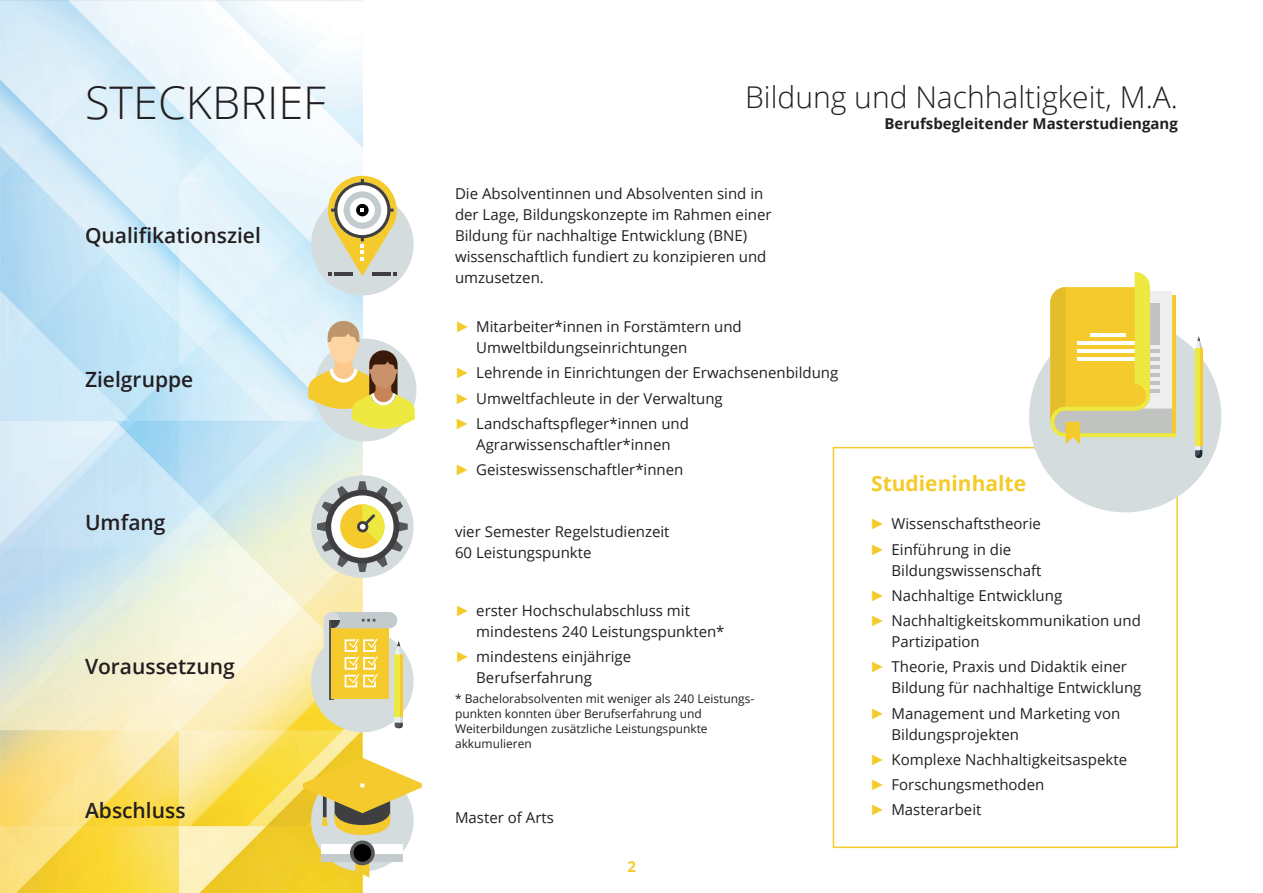
<style>
.page{position:relative;width:1263px;height:893px;background:#fff}
.page>*{position:absolute;margin:0;border:0;box-sizing:border-box;transform-origin:0 0}
.t1{font:300 45px "Open Sans";color:#231f20}
.t2{font:300 30px "Open Sans";color:#231f20}
.t3{font:600 21px "Open Sans";color:#231f20}
.t4{font:700 21px "Open Sans";color:#f4cb2a}
.t5{font:15px/25.2px "Open Sans";color:#231f20}
.t6{font:700 15px "Open Sans";color:#231f20}
.t7{font:700 15px "Open Sans";color:#f4cb2a}
.t8{font:12px/15px "Open Sans";color:#231f20}
.s1{font-family:"Arial";color:#f4cb2a}
</style>
<div class="page">
<div style="left:833px;top:447px;width:345px;height:401px;background:#fff;border:2px solid #f4cb2a"></div>
<img style="left:0;top:0;width:362px;height:893px">
<div style="left:311px;top:193px;width:103px;height:102px;background:#d4dcde;border-radius:50%"></div>
<svg style="left:328px;top:176px;width:69px;height:100px"></svg>
<div style="left:314px;top:339px;width:102px;height:102px;background:#d4dcde;border-radius:50%"></div>
<svg style="left:308px;top:321px;width:107px;height:108px"></svg>
<div style="left:311px;top:475px;width:103px;height:103px;background:#d4dcde;border-radius:50%"></div>
<svg style="left:322px;top:486px;width:29px;height:26px"></svg>
<svg style="left:317px;top:522px;width:8px;height:10px"></svg>
<svg style="left:322px;top:541px;width:29px;height:26px"></svg>
<div style="left:325px;top:490px;width:74px;height:73px;background:#3f3f41;border-radius:50%"></div>
<div style="left:331px;top:495px;width:63px;height:63px;background:#fff;border-radius:50%"></div>
<div style="left:340px;top:504px;width:45px;height:45px;background:#f5ca2c;border-radius:50%"></div>
<svg style="left:357px;top:481px;width:51px;height:91px"></svg>
<div style="left:311px;top:630px;width:103px;height:102px;background:#d4dcde;border-radius:50%"></div>
<hr style="left:400px;top:654px;width:3px;height:63px;background:#f5ca2c">
<div style="left:395px;top:654px;width:5px;height:63px;background:#ede941"></div>
<svg style="left:395px;top:717px;width:8px;height:11px"></svg>
<svg style="left:329px;top:687px;width:3px;height:12px"></svg>
<div style="left:332px;top:628px;width:57px;height:71px;background:#f5ca2c"></div>
<svg style="left:324px;top:612px;width:79px;height:75px"></svg>
<div style="left:311px;top:769px;width:103px;height:102px;background:#d4dcde;border-radius:50%"></div>
<svg style="left:303px;top:758px;width:119px;height:77px"></svg>
<div style="left:322px;top:844px;width:81px;height:18px;background:#fff"></div>
<div style="left:322px;top:855px;width:81px;height:7px;background:#c3cbce"></div>
<svg style="left:355px;top:863px;width:14px;height:15px"></svg>
<div style="left:350px;top:840px;width:25px;height:25px;background:#555658;border-radius:50%"></div>
<div style="left:353px;top:844px;width:18px;height:18px;background:#000001;border-radius:50%"></div>
<div style="left:1029px;top:320px;width:192px;height:192px;background:#d4dcde;border-radius:50%"></div>
<svg style="left:1050px;top:272px;width:126px;height:172px;background:#ead677"></svg>
<div style="left:1195px;top:348px;width:7px;height:98px;background:#ede941"></div>
<hr style="left:1200px;top:348px;width:2px;height:98px;background:#f5ca2c">
<svg style="left:1195px;top:336px;width:7px;height:12px"></svg>
<svg style="left:1195px;top:446px;width:7px;height:12px"></svg>
<h1 class="t1" style="left:85px;top:72px;width:242px">STECKBRIEF</h1>
<h3 class="t3" style="left:85px;top:221px;width:177px">Qualifikationsziel</h3>
<h3 class="t3" style="left:85px;top:365px;width:110px">Zielgruppe</h3>
<h3 class="t3" style="left:85px;top:508px;width:82px">Umfang</h3>
<h3 class="t3" style="left:85px;top:652px;width:151px">Voraussetzung</h3>
<h3 class="t3" style="left:85px;top:796px;width:102px">Abschluss</h3>
<h2 class="t2" style="left:745px;top:77px;width:434px">Bildung und Nachhaltigkeit, M.A.</h2>
<p class="t6" style="left:884px;top:113px;width:295px">Berufsbegleitender Masterstudiengang</p>
<p class="t5" style="left:455px;top:183px;width:318px;line-height:21px">Die Absolventinnen und Absolventen sind in der Lage, Bildungskonzepte im Rahmen einer Bildung für nachhaltige Entwicklung (BNE) wissenschaftlich fundiert zu konzipieren und umzusetzen.</p>
<p class="t5" style="left:476px;top:316px;width:267px;line-height:21px;text-indent:-21px"><span class="s1">►</span> Mitarbeiter*innen in Forstämtern und<br>Umweltbildungseinrichtungen</p>
<p class="t5" style="left:455px;top:360px;width:385px"><span class="s1">►</span> Lehrende in Einrichtungen der Erwachsenenbildung <span class="s1">►</span> Umweltfachleute in der Verwaltung<br><span class="s1">►</span> Landschaftspfleger*innen und</p>
<p class="t5" style="left:455px;top:431px;width:230px;text-align:center">Agrarwissenschaftler*innen<br><span class="s1">►</span> Geisteswissenschaftler*innen</p>
<p class="t5" style="left:455px;top:521px;width:216px;line-height:21px">vier Semester Regelstudienzeit<br>60 Leistungspunkte</p>
<p class="t5" style="left:476px;top:600px;width:250px;line-height:21px;text-indent:-21px"><span class="s1">►</span> erster Hochschulabschluss mit mindestens 240 Leistungspunkten*</p>
<p class="t5" style="left:476px;top:646px;width:157px;line-height:21px;text-indent:-21px"><span class="s1">►</span> mindestens einjährige<br>Berufserfahrung</p>
<p class="t8" style="left:455px;top:690px;width:301px">* Bachelorabsolventen mit weniger als 240 Leistungs&shy;punkten konnten über Berufserfahrung und Weiterbildungen zusätzliche Leistungspunkte akkumulieren</p>
<p class="t5" style="left:455px;top:804px;width:100px">Master of Arts</p>
<p class="t7" style="left:627px;top:856px;width:10px">2</p>
<h3 class="t4" style="left:871px;top:468px;width:157px">Studieninhalte</h3>
<p class="t5" style="left:870px;top:511px;width:172px"><span class="s1">►</span> Wissenschaftstheorie <span class="s1">►</span> Einführung in die</p>
<p class="t5" style="left:870px;top:557px;width:272px;text-indent:21px">Bildungswissenschaft<br><span class="s1">►</span> Nachhaltige Entwicklung<br><span class="s1">►</span> Nachhaltigkeitskommunikation und</p>
<p class="t5" style="left:870px;top:629px;width:258px;text-indent:21px">Partizipation<br><span class="s1">►</span> Theorie, Praxis und Didaktik einer</p>
<p class="t5" style="left:870px;top:675px;width:273px;text-indent:21px">Bildung für nachhaltige Entwicklung <span class="s1">►</span> Management und Marketing von</p>
<p class="t5" style="left:870px;top:721px;width:258px;text-indent:21px">Bildungsprojekten<br><span class="s1">►</span> Komplexe Nachhaltigkeitsaspekte <span class="s1">►</span> Forschungsmethoden<br><span class="s1">►</span> Masterarbeit</p>
</div>
